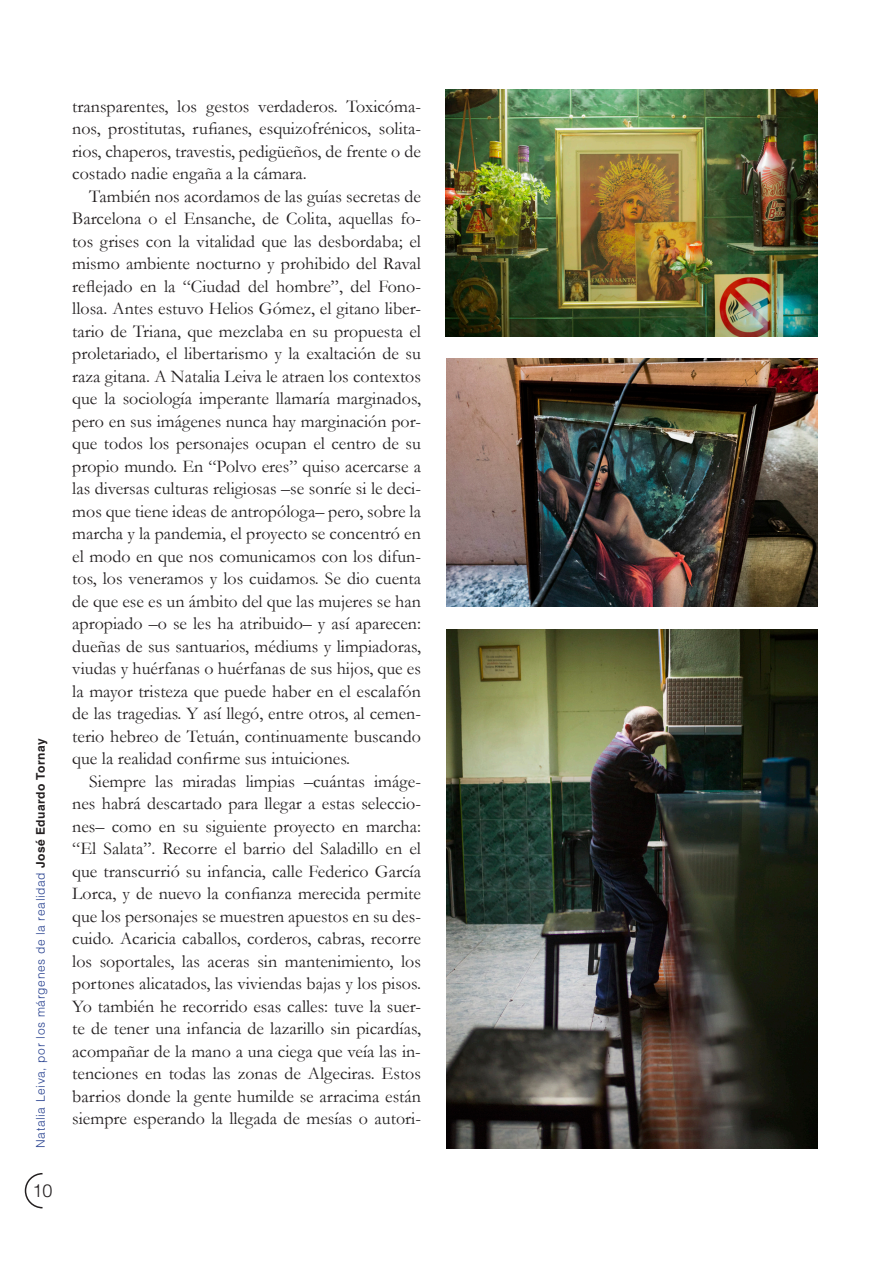
<style>
.page{position:relative;width:893px;height:1263px;background:#fff}
.page>*{position:absolute;margin:0;border:0;box-sizing:border-box;transform-origin:0 0}
.t1{font:18px/22.5px "Garamond";color:#231f20;text-align:justify}
.t2{font:300 18px "Helvetica LT Std";color:#231f20}
.t3{font:300 12px "Helvetica LT Std";letter-spacing:.055em;color:#253f8e}
.s1{font-weight:700;color:#231f20}
</style>
<div class="page">
<svg style="left:24px;top:1173px;width:19px;height:36px"></svg>
<img style="left:446px;top:89px;width:371px;height:248px">
<img style="left:446px;top:359px;width:372px;height:248px">
<img style="left:446px;top:629px;width:372px;height:519px">
<p class="t3" style="left:33px;top:1148px;width:411px;rotate:-90deg">Natalia Leiva, por los márgenes de la realidad <span class="s1">José Eduardo Tornay</span></p>
<p class="t2" style="left:33px;top:1179px;width:21px">10</p>
<p class="t1" style="left:72px;top:94px;width:350px">transparentes, los gestos verdaderos. Toxicóma&shy;nos, prostitutas, rufianes, esquizofrénicos, solita&shy;rios, chaperos, travestis, pedigüeños, de frente o de costado nadie engaña a la cámara.</p>
<p class="t1" style="left:72px;top:184px;width:350px;text-indent:17px">También nos acordamos de las guías secretas de Barcelona o el Ensanche, de Colita, aquellas fo&shy;tos grises con la vitalidad que las desbordaba; el mismo ambiente nocturno y prohibido del Raval reflejado en la “Ciudad del hombre”, del Fono&shy;llosa. Antes estuvo Helios Gómez, el gitano liber&shy;tario de Triana, que mezclaba en su propuesta el proletariado, el libertarismo y la exaltación de su raza gitana. A Natalia Leiva le atraen los contextos que la sociología imperante llamaría marginados, pero en sus imágenes nunca hay marginación por&shy;que todos los personajes ocupan el centro de su propio mundo. En “Polvo eres” quiso acercarse a las diversas culturas religiosas –se sonríe si le deci&shy;mos que tiene ideas de antropóloga– pero, sobre la marcha y la pandemia, el proyecto se concentró en el modo en que nos comunicamos con los difun&shy;tos, los veneramos y los cuidamos. Se dio cuenta de que ese es un ámbito del que las mujeres se han apropiado –o se les ha atribuido– y así aparecen: dueñas de sus santuarios, médiums y limpiadoras, viudas y huérfanas o huérfanas de sus hijos, que es la mayor tristeza que puede haber en el escalafón de las tragedias. Y así llegó, entre otros, al cemen&shy;terio hebreo de Tetuán, continuamente buscando que la realidad confirme sus intuiciones.</p>
<p class="t1" style="left:72px;top:769px;width:350px;text-indent:17px">Siempre las miradas limpias –cuántas imáge&shy;nes habrá descartado para llegar a estas seleccio&shy;nes– como en su siguiente proyecto en marcha: “El Salata”. Recorre el barrio del Saladillo en el que transcurrió su infancia, calle Federico García Lorca, y de nuevo la confianza merecida permite que los personajes se muestren apuestos en su des&shy;cuido. Acaricia caballos, corderos, cabras, recorre los soportales, las aceras sin mantenimiento, los portones alicatados, las viviendas bajas y los pisos.<br>Yo también he recorrido esas calles: tuve la suer&shy;te de tener una infancia de lazarillo sin picardías, acompañar de la mano a una ciega que veía las in&shy;tenciones en todas las zonas de Algeciras. Estos barrios donde la gente humilde se arracima están siempre esperando la llegada de mesías o autori-</p>
</div>
